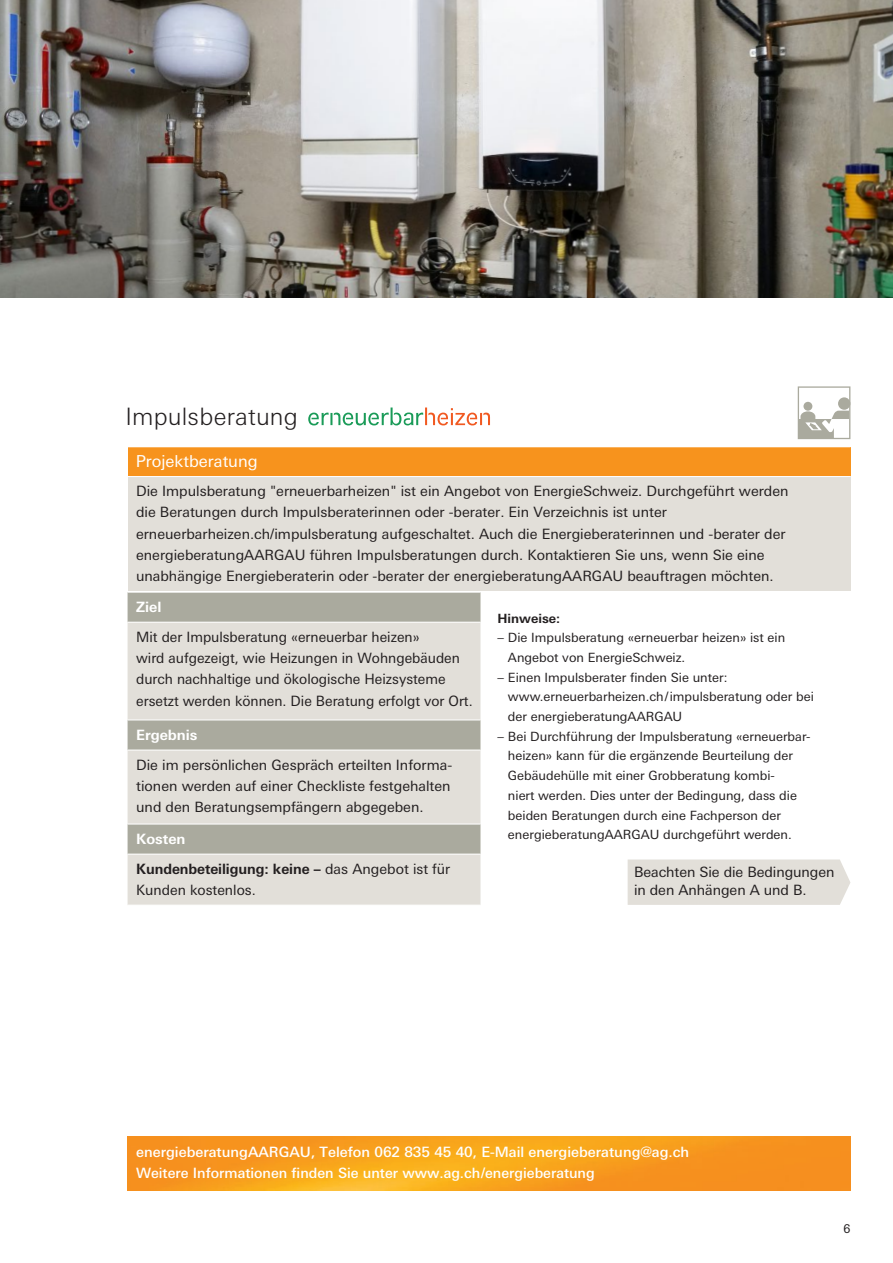
<style>
.page{position:relative;width:893px;height:1263px;background:#fff}
.page>*{position:absolute;margin:0;border:0;box-sizing:border-box;transform-origin:0 0}
.t1{font:300 24px "Linotype Univers Basic";letter-spacing:.01em;color:#231f20}
.t2{font:16.5px "Linotype Univers Basic";color:#fff}
.t3{font:14.25px/21.3px "Linotype Univers Basic";color:#231f20}
.t4{font:500 14.25px/21.3px "Linotype Univers Basic";color:#fff}
.t5{font:700 14.25px/30.2px "Linotype Univers Basic";letter-spacing:-.005em;color:#231f20}
.t6{font:700 14.25px "Linotype Univers Basic";color:#fff}
.t7{font:12.75px/19.6px "Linotype Univers Basic";color:#231f20}
.t8{font:700 12.75px "Linotype Univers Basic";color:#231f20}
.t9{font:12px "Linotype Univers Basic";color:#231f20}
.s1{color:#fff}
.s2{font-weight:400}
</style>
<div class="page">
<div style="left:628px;top:859px;width:222px;height:46px;background:#e2dfd9"></div>
<div style="left:128px;top:447px;width:722px;height:30px;background:#f7931d"></div>
<div style="left:128px;top:477px;width:722px;height:114px;background:#e2dfd9"></div>
<hr style="left:128px;top:476px;width:722px;height:1px;background:#fff">
<div style="left:128px;top:593px;width:352px;height:29px;background:#aaaa9e"></div>
<svg style="left:128px;top:623px;width:352px;height:282px;background:#d6d4cd"></svg>
<hr style="left:128px;top:720px;width:352px;height:1px;background:#fff">
<hr style="left:128px;top:750px;width:352px;height:1px;background:#fff">
<hr style="left:128px;top:854px;width:352px;height:1px;background:#fff">
<hr style="left:128px;top:824px;width:352px;height:1px;background:#fff">
<svg style="left:798px;top:386px;width:52px;height:53px"></svg>
<svg style="left:308px;top:407px;width:182px;height:18px"></svg>
<img style="left:0;top:0;width:893px;height:298px">
<img style="left:128px;top:1136px;width:722px;height:54px">
<h1 class="t1" style="left:126px;top:402px;width:174px">Impulsberatung</h1>
<p class="t2" style="left:136px;top:451px;width:124px">Projektberatung</p>
<p class="t3" style="left:136px;top:480px;width:654px">Die Impulsberatung "erneuerbarheizen" ist ein Angebot von EnergieSchweiz. Durchgeführt werden die Beratungen durch Impulsberaterinnen oder -berater. Ein Verzeichnis ist unter erneuerbarheizen.ch/impulsberatung aufgeschaltet. Auch die Energieberaterinnen und -berater der energieberatungAARGAU führen Impulsberatungen durch. Kontaktieren Sie uns, wenn Sie eine unabhängige Energieberaterin oder -berater der energieberatungAARGAU beauftragen möchten.</p>
<p class="t6" style="left:136px;top:598px;width:27px">Ziel</p>
<p class="t3" style="left:136px;top:626px;width:338px">Mit der Impulsberatung «erneuerbar heizen»<br>wird aufgezeigt, wie Heizungen in Wohngebäuden durch nachhaltige und ökologische Heizsysteme ersetzt werden können. Die Beratung erfolgt vor Ort.</p>
<p class="t6" style="left:136px;top:726px;width:63px">Ergebnis</p>
<p class="t3" style="left:136px;top:754px;width:318px;text-align:justify">Die im persönlichen Gespräch erteilten Informa&shy;tionen werden auf einer Checkliste festgehalten und den Beratungsempfängern abgegeben.</p>
<p class="t5" style="left:136px;top:823px;width:316px"><span class="s1">Kosten<br></span>Kundenbeteiligung: keine – <span class="s2">das Angebot ist für</span></p>
<p class="t3" style="left:136px;top:879px;width:121px">Kunden kostenlos.</p>
<p class="t8" style="left:497px;top:610px;width:64px">Hinweise:</p>
<p class="t7" style="left:508px;top:628px;width:279px;text-indent:-11px">– Die Impulsberatung «erneuerbar heizen» ist ein<br>Angebot von EnergieSchweiz.</p>
<p class="t7" style="left:508px;top:667px;width:307px;text-indent:-11px">– Einen Impulsberater finden Sie unter: www.erneuerbarheizen.ch/impulsberatung oder bei der energieberatungAARGAU</p>
<p class="t7" style="left:508px;top:726px;width:304px;text-indent:-11px">– Bei Durchführung der Impulsberatung «erneuerbar&shy;heizen» kann für die ergänzende Beurteilung der Gebäudehülle mit einer Grobberatung kombi-<br>niert werden. Dies unter der Bedingung, dass die beiden Beratungen durch eine Fachperson der energieberatungAARGAU durchgeführt werden.</p>
<p class="t3" style="left:634px;top:863px;width:202px;line-height:18px">Beachten Sie die Bedingungen in den Anhängen A und B.</p>
<p class="t4" style="left:136px;top:1141px;width:555px">energieberatungAARGAU, Telefon 062 835 45 40, E-Mail energieberatung@ag.ch<br>Weitere Informationen finden Sie unter www.ag.ch/energieberatung</p>
<p class="t9" style="left:843px;top:1222px;width:8px">6</p>
</div>
